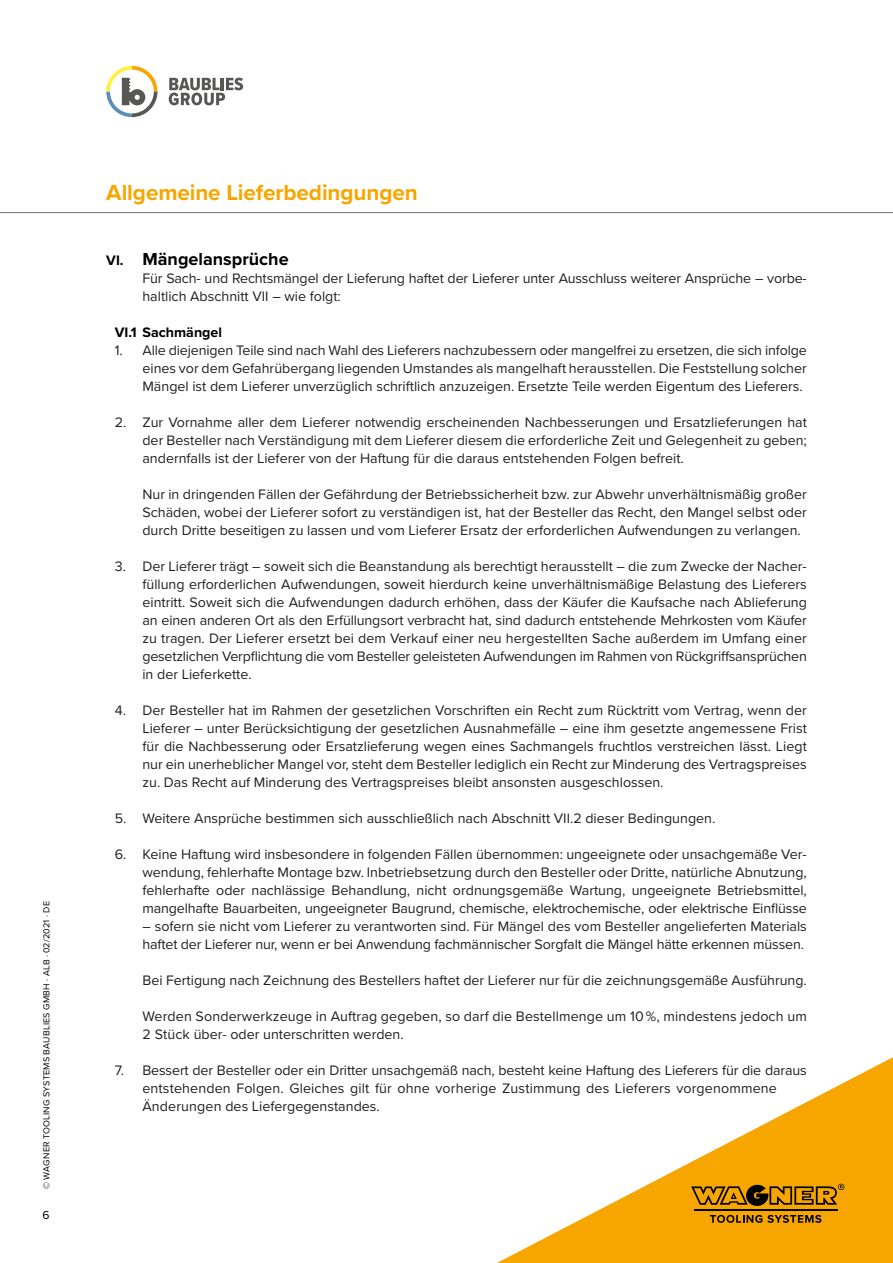
<style>
.page{position:relative;width:893px;height:1263px;background:#fff}
.page>*{position:absolute;margin:0;border:0;box-sizing:border-box;transform-origin:0 0}
.t1{font:700 22.5px "Proxima Nova";letter-spacing:-.005em;color:#f7a600}
.t2{font:700 18px "Proxima Nova";color:#000}
.t3{font:14.25px/18px "Proxima Nova";color:#20201f;text-align:justify}
.t4{font:700 14.25px "Proxima Nova";color:#000}
.t5{font:12px "Proxima Nova";color:#000}
.t6{font:9px "Proxima Nova";letter-spacing:.03em;color:#000}
.s1{font-size:14.25px}
</style>
<div class="page">
<svg style="left:497px;top:1057px;width:396px;height:206px"></svg>
<svg style="left:106px;top:66px;width:52px;height:51px"></svg>
<svg style="left:169px;top:78px;width:74px;height:27px"></svg>
<hr style="left:0;top:212px;width:893px;height:1px;background:#706f6f">
<hr style="left:694px;top:1209px;width:143px;height:2px;background:#000">
<svg style="left:691px;top:1184px;width:153px;height:23px;background:#a66f00"></svg>
<svg style="left:710px;top:1215px;width:111px;height:8px"></svg>
<p class="t6" style="left:40px;top:1189px;width:289px;rotate:-90deg">© WAGNER TOOLING SYSTEMS BAUBLIES GMBH ⋅ ALB ⋅ 02/2021 ⋅ DE</p>
<p class="t5" style="left:43px;top:1206px;width:9px">6</p>
<h1 class="t1" style="left:106px;top:176px;width:313px">Allgemeine Lieferbedingungen</h1>
<p class="t2" style="left:106px;top:246px;width:184px"><span class="s1">VI.</span> Mängelansprüche</p>
<p class="t3" style="left:142px;top:269px;width:666px">Für Sach- und Rechtsmängel der Lieferung haftet der Lieferer unter Ausschluss weiterer Ansprüche – vorbe&shy;haltlich Abschnitt VII – wie folgt:</p>
<p class="t4" style="left:115px;top:322px;width:109px">VI.1 Sachmängel</p>
<p class="t3" style="left:142px;top:341px;width:666px;text-indent:-28px">1. Alle diejenigen Teile sind nach Wahl des Lieferers nachzubessern oder mangelfrei zu ersetzen, die sich infolge eines vor dem Gefahrübergang liegenden Umstandes als mangelhaft herausstellen. Die Feststellung solcher Mängel ist dem Lieferer unverzüglich schriftlich anzuzeigen. Ersetzte Teile werden Eigentum des Lieferers.</p>
<p class="t3" style="left:142px;top:413px;width:666px;text-indent:-28px">2. Zur Vornahme aller dem Lieferer notwendig erscheinenden Nachbesserungen und Ersatzlieferungen hat der Besteller nach Verständigung mit dem Lieferer diesem die erforderliche Zeit und Gelegenheit zu geben; andernfalls ist der Lieferer von der Haftung für die daraus entstehenden Folgen befreit.</p>
<p class="t3" style="left:142px;top:485px;width:666px">Nur in dringenden Fällen der Gefährdung der Betriebssicherheit bzw. zur Abwehr unverhältnismäßig großer Schäden, wobei der Lieferer sofort zu verständigen ist, hat der Besteller das Recht, den Mangel selbst oder durch Dritte beseitigen zu lassen und vom Lieferer Ersatz der erforderlichen Aufwendungen zu verlangen.</p>
<p class="t3" style="left:142px;top:557px;width:666px;text-indent:-28px">3. Der Lieferer trägt – soweit sich die Beanstandung als berechtigt herausstellt – die zum Zwecke der Nacher&shy;füllung erforderlichen Aufwendungen, soweit hierdurch keine unverhältnismäßige Belastung des Lieferers eintritt. Soweit sich die Aufwendungen dadurch erhöhen, dass der Käufer die Kaufsache nach Ablieferung an einen anderen Ort als den Erfüllungsort verbracht hat, sind dadurch entstehende Mehrkosten vom Käufer zu tragen. Der Lieferer ersetzt bei dem Verkauf einer neu hergestellten Sache außerdem im Umfang einer gesetzlichen Verpflichtung die vom Besteller geleisteten Aufwendungen im Rahmen von Rückgriffsansprüchen in der Lieferkette.</p>
<p class="t3" style="left:142px;top:701px;width:666px;text-indent:-28px">4. Der Besteller hat im Rahmen der gesetzlichen Vorschriften ein Recht zum Rücktritt vom Vertrag, wenn der Lieferer – unter Berücksichtigung der gesetzlichen Ausnahmefälle – eine ihm gesetzte angemessene Frist für die Nachbesserung oder Ersatzlieferung wegen eines Sachmangels fruchtlos verstreichen lässt. Liegt nur ein unerheblicher Mangel vor, steht dem Besteller lediglich ein Recht zur Minderung des Vertragspreises zu. Das Recht auf Minderung des Vertragspreises bleibt ansonsten ausgeschlossen.</p>
<p class="t3" style="left:115px;top:809px;width:602px">5. Weitere Ansprüche bestimmen sich ausschließlich nach Abschnitt VII.2 dieser Bedingungen.</p>
<p class="t3" style="left:142px;top:845px;width:666px;text-indent:-28px">6. Keine Haftung wird insbesondere in folgenden Fällen übernommen: ungeeignete oder unsachgemäße Ver&shy;wendung, fehlerhafte Montage bzw. Inbetriebsetzung durch den Besteller oder Dritte, natürliche Abnutzung, fehlerhafte oder nachlässige Behandlung, nicht ordnungsgemäße Wartung, ungeeignete Betriebsmittel, mangelhafte Bauarbeiten, ungeeigneter Baugrund, chemische, elektrochemische, oder elektrische Einflüsse</p>
<p class="t3" style="left:142px;top:917px;width:666px">– sofern sie nicht vom Lieferer zu verantworten sind. Für Mängel des vom Besteller angelieferten Materials haftet der Lieferer nur, wenn er bei Anwendung fachmännischer Sorgfalt die Mängel hätte erkennen müssen.</p>
<p class="t3" style="left:142px;top:971px;width:666px">Bei Fertigung nach Zeichnung des Bestellers haftet der Lieferer nur für die zeichnungsgemäße Ausführung.</p>
<p class="t3" style="left:142px;top:1007px;width:666px">Werden Sonderwerkzeuge in Auftrag gegeben, so darf die Bestellmenge um 10 %, mindestens jedoch um<br>2 Stück über- oder unterschritten werden.</p>
<p class="t3" style="left:142px;top:1061px;width:666px;text-align:left;text-indent:-28px">7. Bessert der Besteller oder ein Dritter unsachgemäß nach, besteht keine Haftung des Lieferers für die daraus entstehenden Folgen. Gleiches gilt für ohne vorherige Zustimmung des Lieferers vorgenommene<br>Änderungen des Liefergegenstandes.</p>
</div>
